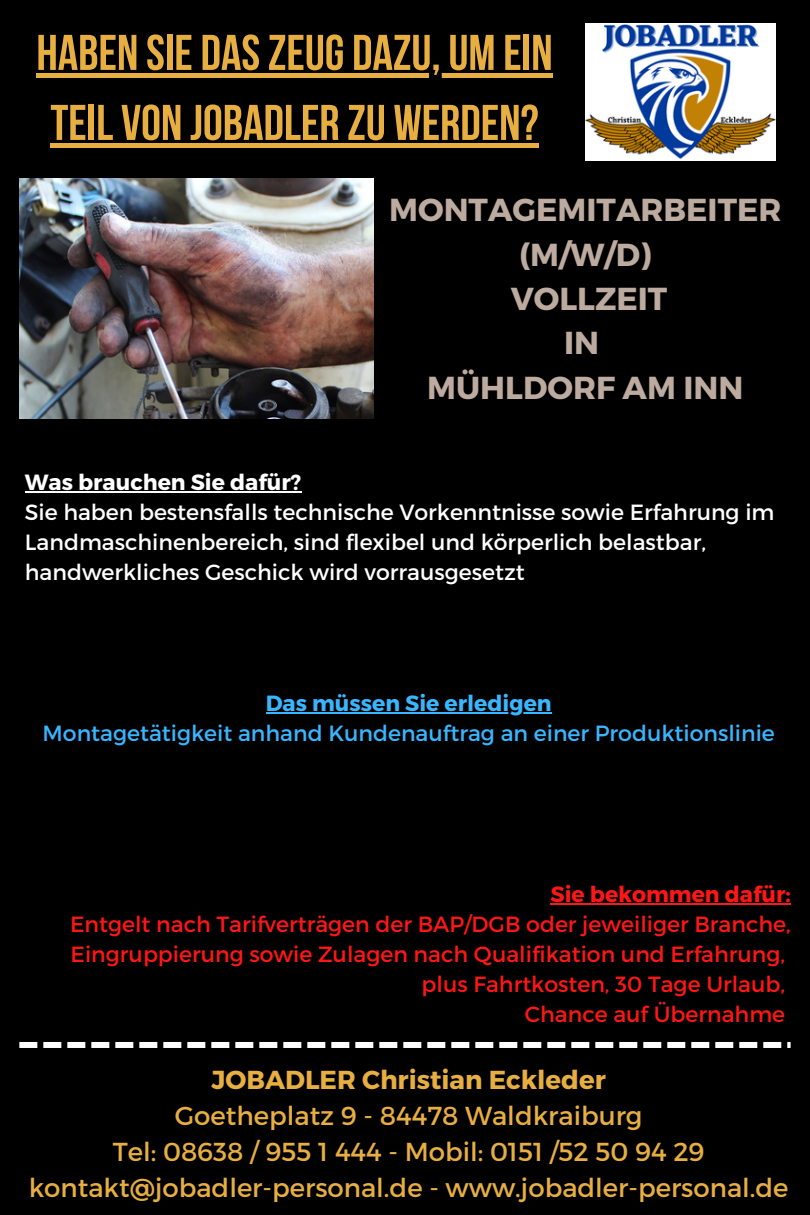
<style>
.page{position:relative;width:810px;height:1215px;background:#000}
.page>*{position:absolute;margin:0;border:0;box-sizing:border-box;transform-origin:0 0}
.t1{font:700 50px/70px "Bebas Neue";color:#e7ae41}
.t2{font:700 31.8px/44.4px "Montserrat";color:#bdaba0;text-align:center}
.t3{font:26px/36px "Montserrat";color:#e7ae41;text-align:center}
.t4{font:700 26px "Montserrat";color:#e7ae41}
.t5{font:22px/30px "Montserrat";color:#ff1616;text-align:right}
.t6{font:22px/30px "Montserrat";color:#fff}
.t7{font:22px "Montserrat";color:#38b6ff}
.t8{font:700 22px "Montserrat";color:#38b6ff}
.t9{font:700 22px "Montserrat";color:#fff}
.t10{font:700 22px "Montserrat";color:#ff1616}
</style>
<div class="page">
<img style="left:585px;top:24px;width:191px;height:136px">
<svg style="left:19px;top:1042px;width:771px;height:6px"></svg>
<hr style="left:25px;top:492px;width:276px;height:1px;background:#fff">
<img style="left:19px;top:179px;width:354px;height:240px">
<div style="left:36px;top:73px;width:516px;height:5px;background:#e7ae41"></div>
<div style="left:50px;top:143px;width:488px;height:5px;background:#e7ae41"></div>
<hr style="left:266px;top:713px;width:286px;height:1px;background:#38b6ff">
<hr style="left:550px;top:903px;width:241px;height:2px;background:#ff1616">
<h1 class="t1" style="left:36px;top:22px;width:518px">HABEN SIE DASZEUG DAZU, UM EIN<br>TEIL VON JOBADLER ZU WERDEN?</h1>
<h2 class="t2" style="left:389px;top:186px;width:394px">MONTAGEMITARBEITER (M/W/D)<br>VOLLZEIT<br>IN<br>MÜHLDORF AM INN</h2>
<p class="t9" style="left:25px;top:468px;width:278px">Was brauchen Sie dafür?</p>
<p class="t6" style="left:25px;top:496px;width:751px">Sie haben bestensfalls technische Vorkenntnisse sowie Erfahrung im<br>Landmaschinenbereich, sind flexibel und körperlich belastbar, handwerkliches Geschick wird vorrausgesetzt</p>
<p class="t8" style="left:266px;top:689px;width:287px">Das müssen Sie erledigen</p>
<p class="t7" style="left:43px;top:719px;width:734px">Montagetätigkeit anhand Kundenauftrag an einer Produktionslinie</p>
<p class="t10" style="left:550px;top:880px;width:242px">Sie bekommen dafür:</p>
<p class="t5" style="left:70px;top:908px;width:722px">Entgelt nach Tarifverträgen der BAP/DGB oder jeweiliger Branche, Eingruppierung sowie Zulagen nach Qualifikation und Erfahrung, plus Fahrtkosten, 30 Tage Urlaub,<br>Chance auf Übernahme</p>
<p class="t4" style="left:212px;top:1063px;width:396px">JOBADLER Christian Eckleder</p>
<p class="t3" style="left:29px;top:1096px;width:761px">Goetheplatz 9 - 84478 Waldkraiburg<br>Tel: 08638 / 955 1 444 - Mobil: 0151 /52 50 94 29 kontakt@jobadler-personal.de - www.jobadler-personal.de</p>
</div>
